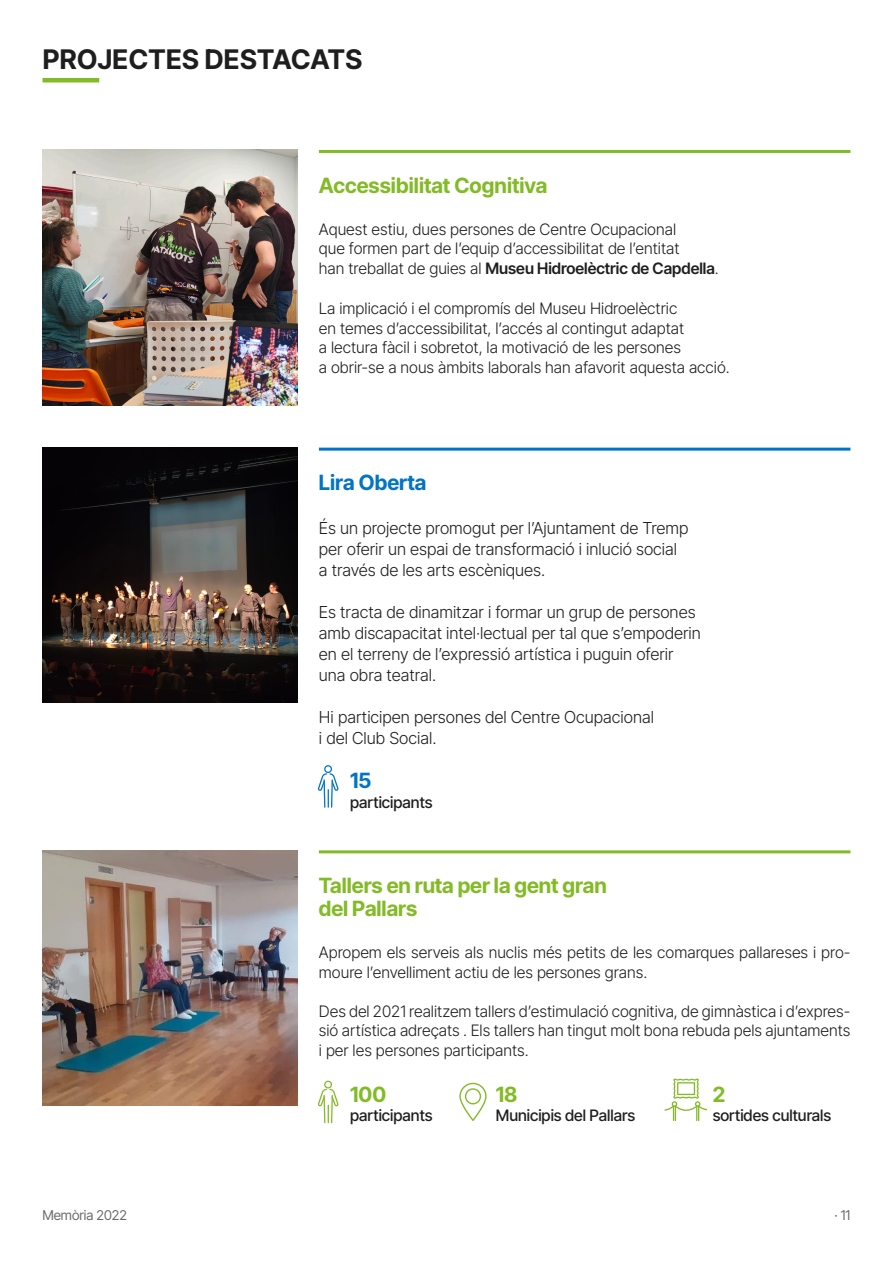
<style>
.page{position:relative;width:893px;height:1263px;background:#fff}
.page>*{position:absolute;margin:0;border:0;box-sizing:border-box;transform-origin:0 0}
.t1{font:700 27px "Inter Tight";letter-spacing:.015em;color:#1e1e1e}
.Text_lectura_facil{font:700 21px/22.5px "Inter Tight";color:#83bb26}
.Text_lectura_facil-2{font:700 21px "Inter Tight";color:#0074c5}
.t2{font:300 16.5px "Inter Tight";color:#1e1e1e}
.Text_lectura_facil-3{font:300 15.75px "Inter Tight";color:#1e1e1e}
.Text_Normal{font:300 15.75px/19.5px "Inter Tight";color:#1e1e1e}
.Text_lectura_facil-4{font:500 15.75px "Inter Tight";color:#1e1e1e}
.Text_lectura_facil-5{font:600 15.75px "Inter Tight";color:#1e1e1e}
.t3{font:13.5px "Inter Tight";color:#6b6b6a}
.s1{font-weight:300}
</style>
<div class="page">
<hr style="left:319px;top:150px;width:531px;height:3px;background:#83bb26">
<img style="left:43px;top:150px;width:255px;height:255px">
<hr style="left:319px;top:850px;width:531px;height:3px;background:#83bb26">
<img style="left:43px;top:850px;width:255px;height:255px">
<hr style="left:319px;top:448px;width:531px;height:3px;background:#0074c5">
<img style="left:43px;top:448px;width:255px;height:255px">
<svg style="left:318px;top:765px;width:21px;height:43px"></svg>
<hr style="left:43px;top:78px;width:56px;height:4px;background:#83bb26">
<svg style="left:318px;top:1081px;width:21px;height:42px"></svg>
<svg style="left:664px;top:1078px;width:43px;height:43px"></svg>
<svg style="left:459px;top:1083px;width:28px;height:38px"></svg>
<p class="t1" style="left:43px;top:39px;width:321px">PROJECTES DESTACATS</p>
<p class="Text_lectura_facil" style="left:319px;top:173px;width:230px">Accessibilitat Cognitiva</p>
<p class="Text_lectura_facil-3" style="left:319px;top:217px;width:359px">Aquest estiu, dues persones de Centre Ocupacional</p>
<p class="Text_lectura_facil-3" style="left:319px;top:237px;width:362px">que formen part de l’equip d’accessibilitat de l’entitat</p>
<p class="Text_lectura_facil-5" style="left:319px;top:256px;width:401px"><span class="s1">han treballat de guies al</span> Museu Hidroelèctric de Capdella<span class="s1">.</span></p>
<p class="Text_lectura_facil-3" style="left:319px;top:297px;width:360px">La implicació i el compromís del Museu Hidroelèctric</p>
<p class="Text_lectura_facil-3" style="left:319px;top:316px;width:367px">en temes d’accessibilitat, l’accés al contingut adaptat</p>
<p class="Text_lectura_facil-3" style="left:319px;top:336px;width:364px">a lectura fàcil i sobretot, la motivació de les persones</p>
<p class="Text_lectura_facil-3" style="left:319px;top:355px;width:412px">a obrir-se a nous àmbits laborals han afavorit aquesta acció.</p>
<p class="Text_lectura_facil-2" style="left:319px;top:467px;width:109px">Lira Oberta</p>
<p class="t2" style="left:319px;top:516px;width:371px">És un projecte promogut per l’Ajuntament de Tremp</p>
<p class="t2" style="left:319px;top:537px;width:360px">per oferir un espai de transformació i inlució social</p>
<p class="t2" style="left:319px;top:558px;width:228px">a través de les arts escèniques.</p>
<p class="t2" style="left:319px;top:600px;width:378px">Es tracta de dinamitzar i formar un grup de persones</p>
<p class="t2" style="left:319px;top:621px;width:383px">amb discapacitat intel·lectual per tal que s’empoderin</p>
<p class="t2" style="left:319px;top:642px;width:356px">en el terreny de l’expressió artística i puguin oferir</p>
<p class="t2" style="left:319px;top:663px;width:119px">una obra teatral.</p>
<p class="t2" style="left:319px;top:705px;width:337px">Hi participen persones del Centre Ocupacional</p>
<p class="t2" style="left:319px;top:726px;width:119px">i del Club Social.</p>
<p class="Text_lectura_facil-2" style="left:350px;top:765px;width:23px">15</p>
<p class="Text_lectura_facil-4" style="left:350px;top:790px;width:84px">participants</p>
<p class="Text_lectura_facil" style="left:319px;top:874px;width:290px">Tallers en ruta per la gent gran del Pallars</p>
<p class="Text_Normal" style="left:319px;top:942px;width:533px">Apropem els serveis als nuclis més petits de les comarques pallareses i pro&shy;moure l’envelliment actiu de les persones grans.</p>
<p class="Text_Normal" style="left:319px;top:1001px;width:533px;text-align:justify">Des del 2021 realitzem tallers d’estimulació cognitiva, de gimnàstica i d’expres&shy;sió artística adreçats . Els tallers han tingut molt bona rebuda pels ajuntaments i per les persones participants.</p>
<p class="Text_lectura_facil" style="left:350px;top:1082px;width:37px">100</p>
<p class="Text_lectura_facil-4" style="left:350px;top:1104px;width:84px">participants</p>
<p class="Text_lectura_facil" style="left:496px;top:1082px;width:23px">18</p>
<p class="Text_lectura_facil-4" style="left:496px;top:1104px;width:141px">Municipis del Pallars</p>
<p class="Text_lectura_facil" style="left:713px;top:1082px;width:14px">2</p>
<p class="Text_lectura_facil-4" style="left:713px;top:1104px;width:120px">sortides culturals</p>
<p class="t3" style="left:42px;top:1206px;width:86px">Memòria 2022</p>
<p class="t3" style="left:834px;top:1206px;width:17px">· 11</p>
</div>
